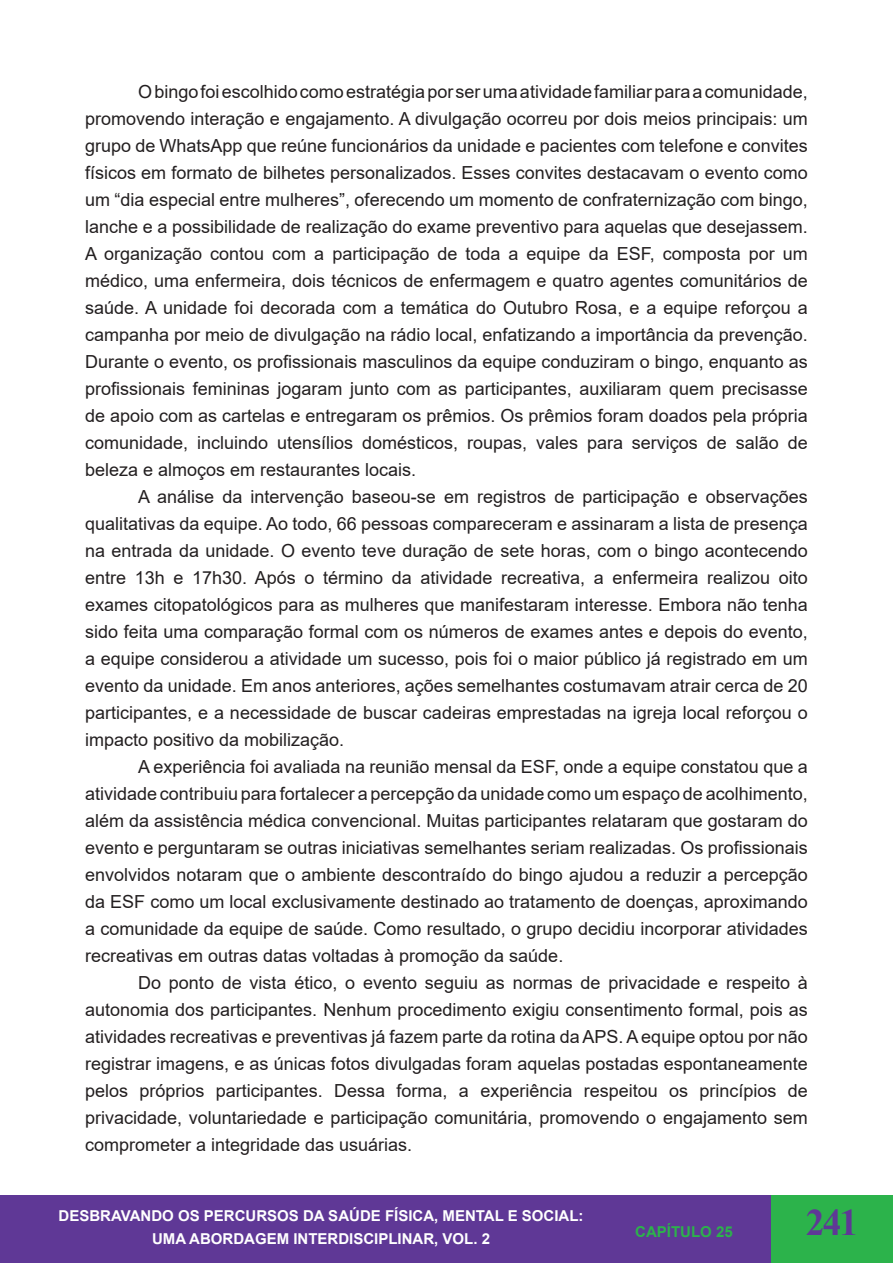
<style>
.page{position:relative;width:893px;height:1263px;background:#fff}
.page>*{position:absolute;margin:0;border:0;box-sizing:border-box;transform-origin:0 0}
.t1{font:700 37.5px "Times New Roman";color:#5f3896}
.t2{font:18px/27px "Arial";color:#231f20;text-align:justify}
.t3{font:700 15px/22.5px "Arial";color:#fff;text-align:center}
.t4{font:700 15px "Arial";color:#2cb34b}
</style>
<div class="page">
<div style="left:0;top:1196px;width:893px;height:67px;background:#5f3896"></div>
<hr style="left:0;top:1196px;width:1px;height:67px;background:#2cb34b">
<div style="left:771px;top:1196px;width:122px;height:67px;background:#2cb34b"></div>
<p class="t2" style="left:85px;top:78px;width:724px;text-indent:53px">O bingo foi escolhido como estratégia por ser uma atividade familiar para a comunidade, promovendo interação e engajamento. A divulgação ocorreu por dois meios principais: um grupo de WhatsApp que reúne funcionários da unidade e pacientes com telefone e convites físicos em formato de bilhetes personalizados. Esses convites destacavam o evento como um “dia especial entre mulheres”, oferecendo um momento de confraternização com bingo, lanche e a possibilidade de realização do exame preventivo para aquelas que desejassem.<br>A organização contou com a participação de toda a equipe da ESF, composta por um médico, uma enfermeira, dois técnicos de enfermagem e quatro agentes comunitários de saúde. A unidade foi decorada com a temática do Outubro Rosa, e a equipe reforçou a campanha por meio de divulgação na rádio local, enfatizando a importância da prevenção.<br>Durante o evento, os profissionais masculinos da equipe conduziram o bingo, enquanto as profissionais femininas jogaram junto com as participantes, auxiliaram quem precisasse de apoio com as cartelas e entregaram os prêmios. Os prêmios foram doados pela própria comunidade, incluindo utensílios domésticos, roupas, vales para serviços de salão de beleza e almoços em restaurantes locais.</p>
<p class="t2" style="left:85px;top:483px;width:724px;text-indent:53px">A análise da intervenção baseou-se em registros de participação e observações qualitativas da equipe. Ao todo, 66 pessoas compareceram e assinaram a lista de presença na entrada da unidade. O evento teve duração de sete horas, com o bingo acontecendo entre 13h e 17h30. Após o término da atividade recreativa, a enfermeira realizou oito exames citopatológicos para as mulheres que manifestaram interesse. Embora não tenha sido feita uma comparação formal com os números de exames antes e depois do evento, a equipe considerou a atividade um sucesso, pois foi o maior público já registrado em um evento da unidade. Em anos anteriores, ações semelhantes costumavam atrair cerca de 20 participantes, e a necessidade de buscar cadeiras emprestadas na igreja local reforçou o impacto positivo da mobilização.</p>
<p class="t2" style="left:85px;top:753px;width:724px;text-indent:53px">A experiência foi avaliada na reunião mensal da ESF, onde a equipe constatou que a atividade contribuiu para fortalecer a percepção da unidade como um espaço de acolhimento, além da assistência médica convencional. Muitas participantes relataram que gostaram do evento e perguntaram se outras iniciativas semelhantes seriam realizadas. Os profissionais envolvidos notaram que o ambiente descontraído do bingo ajudou a reduzir a percepção da ESF como um local exclusivamente destinado ao tratamento de doenças, aproximando a comunidade da equipe de saúde. Como resultado, o grupo decidiu incorporar atividades recreativas em outras datas voltadas à promoção da saúde.</p>
<p class="t2" style="left:85px;top:969px;width:724px;text-indent:53px">Do ponto de vista ético, o evento seguiu as normas de privacidade e respeito à autonomia dos participantes. Nenhum procedimento exigiu consentimento formal, pois as atividades recreativas e preventivas já fazem parte da rotina da APS. A equipe optou por não registrar imagens, e as únicas fotos divulgadas foram aquelas postadas espontaneamente pelos próprios participantes. Dessa forma, a experiência respeitou os princípios de privacidade, voluntariedade e participação comunitária, promovendo o engajamento sem comprometer a integridade das usuárias.</p>
<p class="t3" style="left:59px;top:1205px;width:527px">DESBRAVANDO OS PERCURSOS DA SAÚDE FÍSICA, MENTAL E SOCIAL:<br>UMA ABORDAGEM INTERDISCIPLINAR, VOL. 2</p>
<p class="t4" style="left:635px;top:1221px;width:99px">CAPÍTULO 25</p>
<h1 class="t1" style="left:806px;top:1195px;width:54px">241</h1>
</div>
